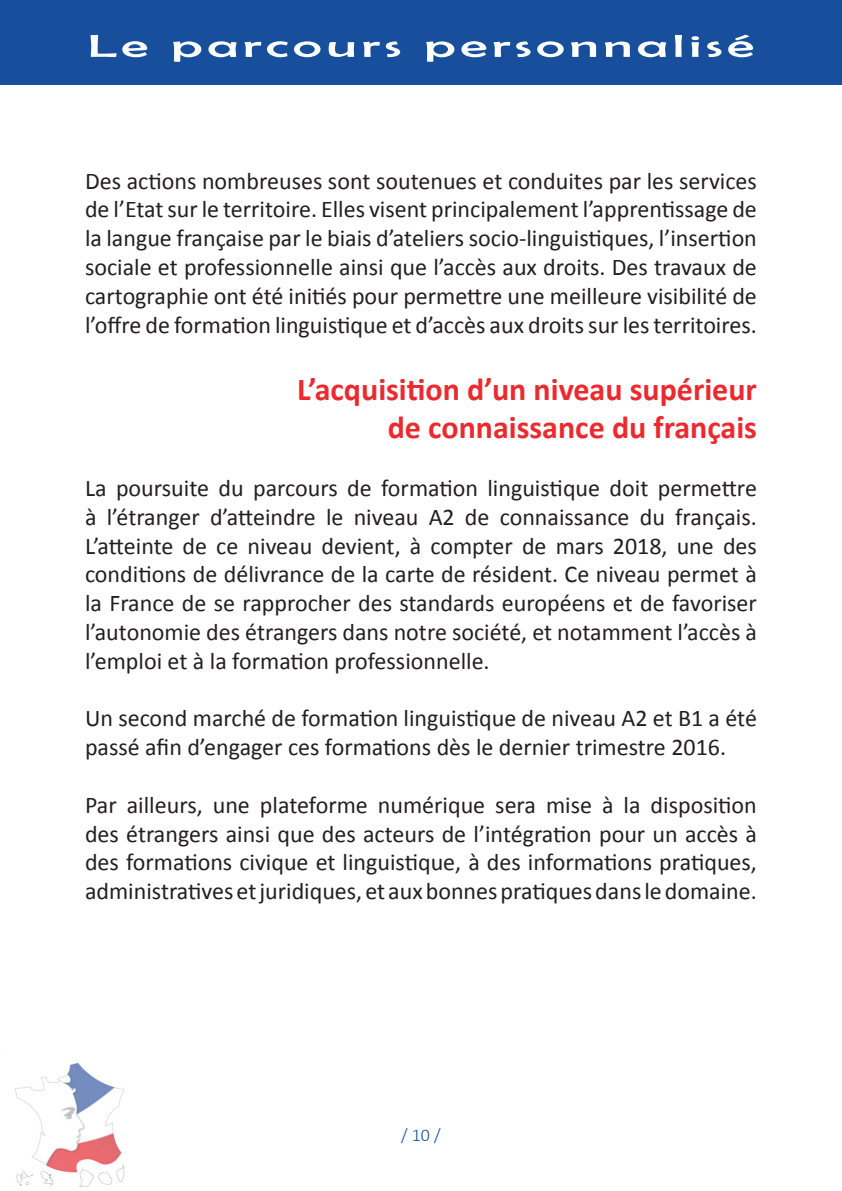
<style>
.page{position:relative;width:842px;height:1191px;background:#fff}
.page>*{position:absolute;margin:0;border:0;box-sizing:border-box;transform-origin:0 0}
.t1{font:700 32px/38.4px "Calibri";color:#ea2a2e;text-align:right}
.t2{font:32px "Berlin Sans FB";letter-spacing:.08em;color:#fff;scale:1.75 1}
.t3{font:24px/28.8px "Calibri";color:#231f20;text-align:justify}
.t4{font:300 18px "Calibri";color:#184f9c}
</style>
<div class="page">
<div style="left:0;top:0;width:842px;height:85px;background:#184f9c"></div>
<img style="left:15px;top:1062px;width:110px;height:125px">
<h1 class="t2" style="left:88px;top:28px;width:382px">Le parcours personnalisé</h1>
<p class="t3" style="left:85px;top:166px;width:673px">Des actions nombreuses sont soutenues et conduites par les services de l’Etat sur le territoire. Elles visent principalement l’apprentissage de la langue française par le biais d’ateliers socio-linguistiques, l’insertion sociale et professionnelle ainsi que l’accès aux droits. Des travaux de cartographie ont été initiés pour permettre une meilleure visibilité de l’offre de formation linguistique et d’accès aux droits sur les territoires.</p>
<p class="t1" style="left:297px;top:370px;width:461px">L’acquisition d’un niveau supérieur de connaissance du français</p>
<p class="t3" style="left:85px;top:473px;width:673px">La poursuite du parcours de formation linguistique doit permettre à l’étranger d’atteindre le niveau A2 de connaissance du français.<br>L’atteinte de ce niveau devient, à compter de mars 2018, une des conditions de délivrance de la carte de résident. Ce niveau permet à la France de se rapprocher des standards européens et de favoriser l’autonomie des étrangers dans notre société, et notamment l’accès à l’emploi et à la formation professionnelle.</p>
<p class="t3" style="left:85px;top:704px;width:673px">Un second marché de formation linguistique de niveau A2 et B1 a été passé afin d’engager ces formations dès le dernier trimestre 2016.</p>
<p class="t3" style="left:85px;top:790px;width:673px">Par ailleurs, une plateforme numérique sera mise à la disposition des étrangers ainsi que des acteurs de l’intégration pour un accès à des formations civique et linguistique, à des informations pratiques, administratives et juridiques, et aux bonnes pratiques dans le domaine.</p>
<p class="t4" style="left:401px;top:1123px;width:41px">/ 10 /</p>
</div>
